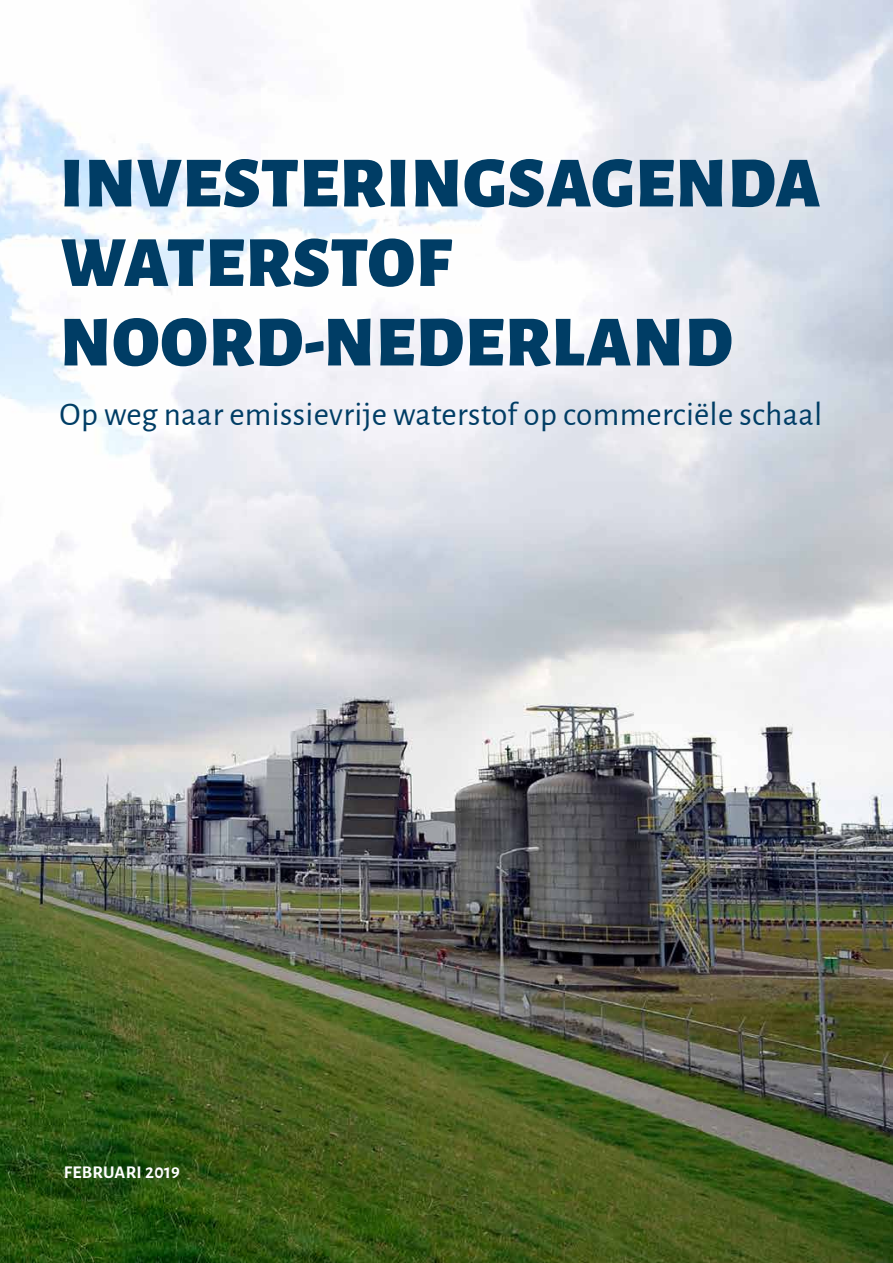
<style>
.page{position:relative;width:893px;height:1263px;background:#fff}
.page>*{position:absolute;margin:0;border:0;box-sizing:border-box;transform-origin:0 0}
.t1{font:900 72px/79.5px "Alegreya Sans";letter-spacing:.015em;color:#003d65}
.t2{font:33.3px "Alegreya Sans";letter-spacing:.01em;color:#003d65}
.t3{font:700 18px "Alegreya Sans";letter-spacing:.015em;color:#fff}
</style>
<div class="page">
<img style="left:0;top:0;width:893px;height:1263px">
<p class="t1" style="left:60px;top:137px;width:762px">INVESTERINGSAGENDA<br>WATERSTOF<br>NOORD-NEDERLAND</p>
<p class="t2" style="left:60px;top:392px;width:764px">Op weg naar emissievrije waterstof op commerciële schaal</p>
<p class="t3" style="left:64px;top:1159px;width:117px">FEBRUARI 2019</p>
</div>
